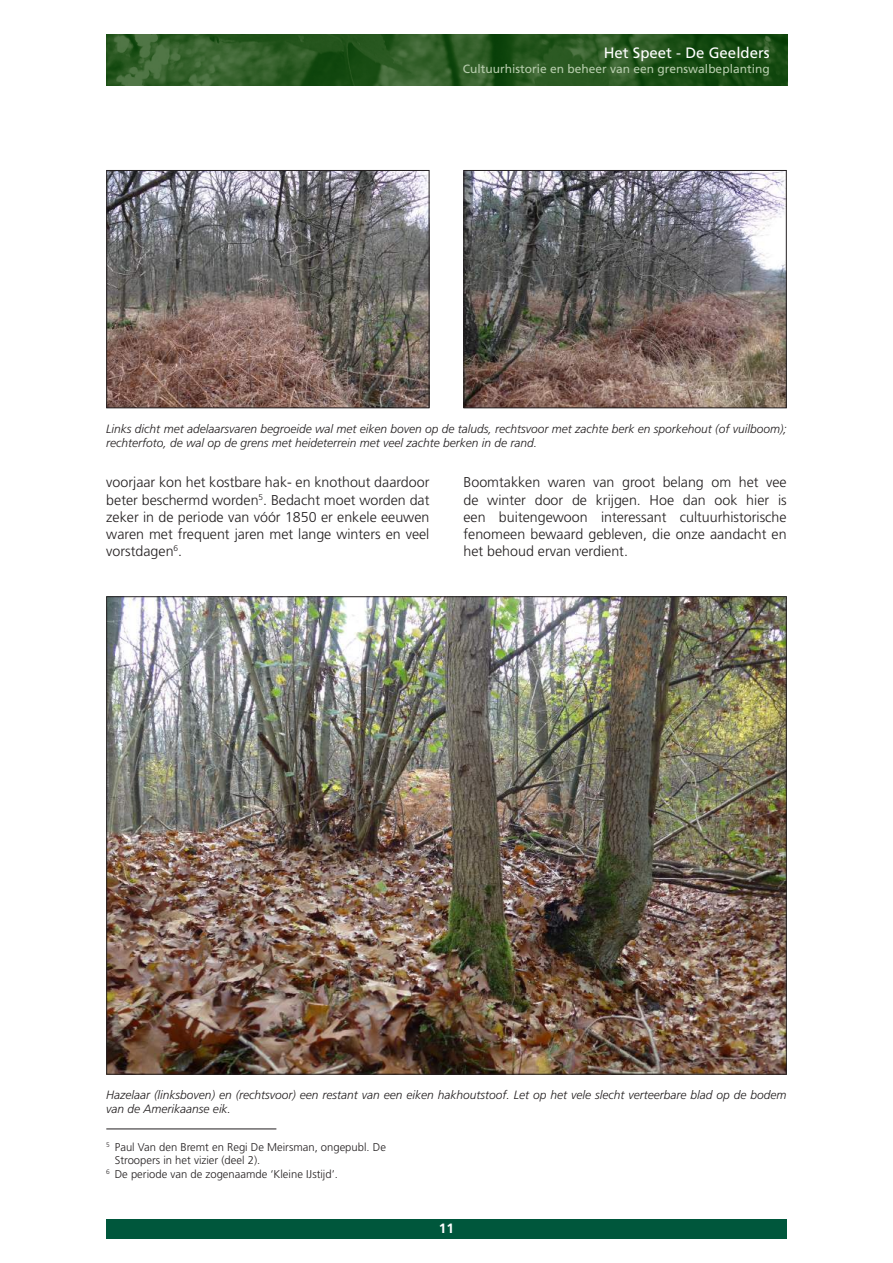
<style>
.page{position:relative;width:893px;height:1263px;background:#fff}
.page>*{position:absolute;margin:0;border:0;box-sizing:border-box;transform-origin:0 0}
.t1{font:15px "Frutiger";color:#fff}
.t2{font:300 14.25px/17.1px "Frutiger";color:#231f20;text-align:justify}
.t3{font:700 13.5px "Frutiger";color:#fff}
.t4{font:italic 300 12px/14.4px "Frutiger";color:#231f20}
.t5{font:12px "Frutiger";color:#b7cdad}
.t6{font:300 11.25px "Frutiger";color:#231f20}
</style>
<div class="page">
<img style="left:107px;top:34px;width:680px;height:51px">
<div style="left:106px;top:1219px;width:681px;height:19px;background:#00573c"></div>
<hr style="left:106px;top:1128px;width:170px;height:1px;background:#231f20">
<img style="left:108px;top:172px;width:319px;height:234px">
<div style="left:106px;top:170px;width:323px;height:238px;border:1px solid #231f20"></div>
<img style="left:465px;top:172px;width:320px;height:234px">
<div style="left:463px;top:170px;width:324px;height:238px;border:1px solid #231f20"></div>
<img style="left:108px;top:598px;width:677px;height:474px">
<p class="t1" style="left:604px;top:44px;width:167px">Het Speet - De Geelders</p>
<p class="t5" style="left:463px;top:62px;width:308px">Cultuurhistorie en beheer van een grenswalbeplanting</p>
<p class="t4" style="left:106px;top:421px;width:682px">Links dicht met adelaarsvaren begroeide wal met eiken boven op de taluds, rechtsvoor met zachte berk en sporkehout (of vuilboom); rechterfoto, de wal op de grens met heideterrein met veel zachte berken in de rand.</p>
<p class="t2" style="left:106px;top:474px;width:325px">voorjaar kon het kostbare hak- en knothout daardoor beter beschermd worden<sup>5</sup>. Bedacht moet worden dat zeker in de periode van vóór 1850 er enkele eeuwen waren met frequent jaren met lange winters en veel vorstdagen<sup>6</sup>.</p>
<p class="t2" style="left:463px;top:474px;width:325px">Boomtakken waren van groot belang om het vee de winter door de krijgen. Hoe dan ook hier is een buitengewoon interessant cultuurhistorische fenomeen bewaard gebleven, die onze aandacht en het behoud ervan verdient.</p>
<p class="t4" style="left:106px;top:1087px;width:682px">Hazelaar (linksboven) en (rechtsvoor) een restant van een eiken hakhoutstoof. Let op het vele slecht verteerbare blad op de bodem van de Amerikaanse eik.</p>
<p class="t6" style="left:106px;top:1141px;width:281px"><sup>5</sup> Paul Van den Bremt en Regi De Meirsman, ongepubl. De</p>
<p class="t6" style="left:115px;top:1154px;width:147px">Stroopers in het vizier (deel 2).</p>
<p class="t6" style="left:106px;top:1168px;width:233px"><sup>6</sup> De periode van de zogenaamde ‘Kleine IJstijd’.</p>
<p class="t3" style="left:439px;top:1220px;width:17px">11</p>
</div>
